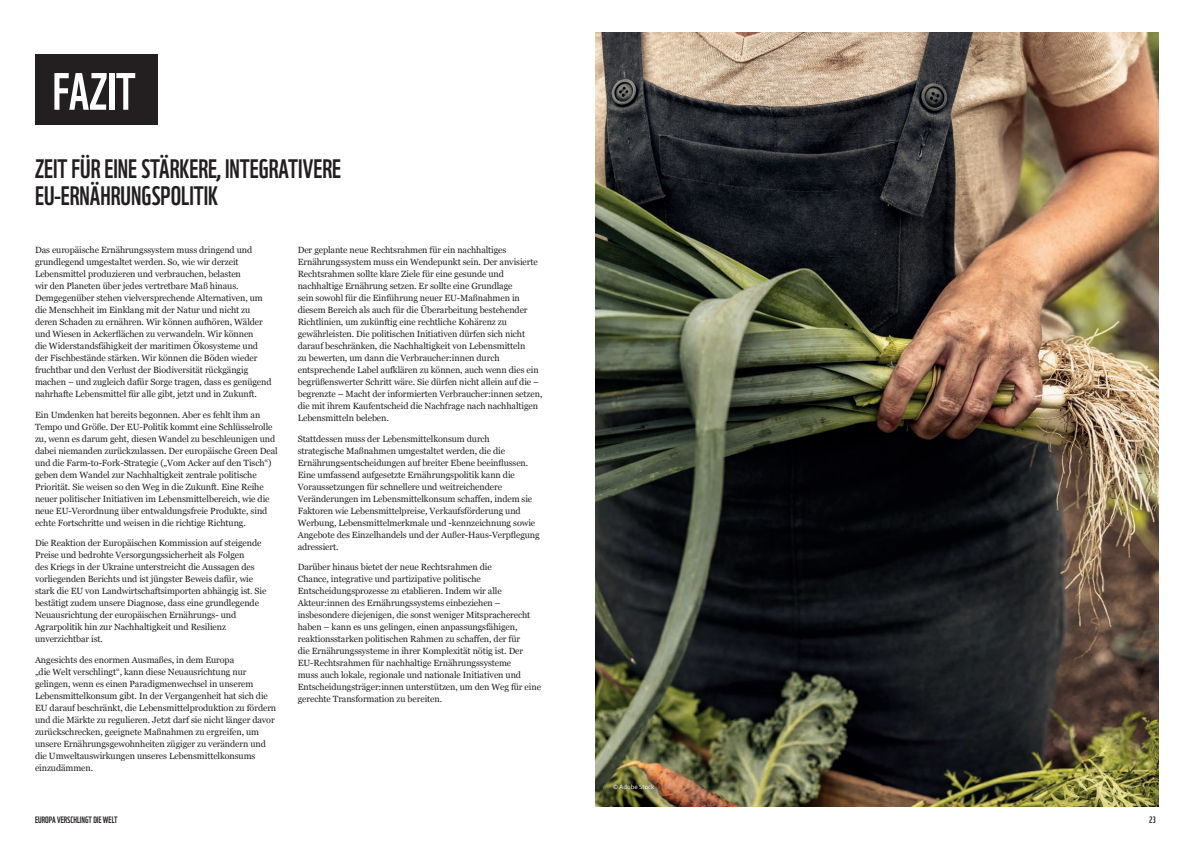
<style>
.page{position:relative;width:1191px;height:842px;background:#fff}
.page>*{position:absolute;margin:0;border:0;box-sizing:border-box;transform-origin:0 0}
.t1{font:51px "WWF";color:#fff}
.t2{font:26px/27px "WWF";color:#231f20}
.t3{font:9px/12px "Georgia";letter-spacing:-.01em;color:#231f20}
.t4{font:9px "WWF";color:#231f20}
.t5{font:6px "Open Sans";color:#fff}
</style>
<div class="page">
<img style="left:595px;top:33px;width:563px;height:774px">
<div style="left:35px;top:54px;width:123px;height:71px;background:#231f20"></div>
<h1 class="t1" style="left:53px;top:52px;width:84px">FAZIT</h1>
<h2 class="t2" style="left:35px;top:152px;width:307px">ZEIT FÜR EINE STÄRKERE, INTEGRATIVERE<br>EU-ERNÄHRUNGSPOLITIK</h2>
<p class="t3" style="left:35px;top:244px;width:238px">Das europäische Ernährungssystem muss dringend und grundlegend umgestaltet werden. So, wie wir derzeit Lebensmittel produzieren und verbrauchen, belasten<br>wir den Planeten über jedes vertretbare Maß hinaus.<br>Demgegenüber stehen vielversprechende Alternativen, um die Menschheit im Einklang mit der Natur und nicht zu deren Schaden zu ernähren. Wir können aufhören, Wälder und Wiesen in Ackerflächen zu verwandeln. Wir können<br>die Widerstandsfähigkeit der maritimen Ökosysteme und der Fischbestände stärken. Wir können die Böden wieder fruchtbar und den Verlust der Biodiversität rückgängig machen – und zugleich dafür Sorge tragen, dass es genügend nahrhafte Lebensmittel für alle gibt, jetzt und in Zukunft.</p>
<p class="t3" style="left:35px;top:408px;width:244px">Ein Umdenken hat bereits begonnen. Aber es fehlt ihm an Tempo und Größe. Der EU-Politik kommt eine Schlüsselrolle zu, wenn es darum geht, diesen Wandel zu beschleunigen und dabei niemanden zurückzulassen. Der europäische Green Deal und die Farm-to-Fork-Strategie („Vom Acker auf den Tisch“) geben dem Wandel zur Nachhaltigkeit zentrale politische Priorität. Sie weisen so den Weg in die Zukunft. Eine Reihe neuer politischer Initiativen im Lebensmittelbereich, wie die neue EU-Verordnung über entwaldungsfreie Produkte, sind echte Fortschritte und weisen in die richtige Richtung.</p>
<p class="t3" style="left:35px;top:537px;width:233px">Die Reaktion der Europäischen Kommission auf steigende Preise und bedrohte Versorgungssicherheit als Folgen<br>des Kriegs in der Ukraine unterstreicht die Aussagen des vorliegenden Berichts und ist jüngster Beweis dafür, wie stark die EU von Landwirtschaftsimporten abhängig ist. Sie bestätigt zudem unsere Diagnose, dass eine grundlegende Neuausrichtung der europäischen Ernährungs- und Agrarpolitik hin zur Nachhaltigkeit und Resilienz unverzichtbar ist.</p>
<p class="t3" style="left:35px;top:653px;width:243px">Angesichts des enormen Ausmaßes, in dem Europa<br>„die Welt verschlingt“, kann diese Neuausrichtung nur gelingen, wenn es einen Paradigmenwechsel in unserem Lebensmittelkonsum gibt. In der Vergangenheit hat sich die EU darauf beschränkt, die Lebensmittelproduktion zu fördern und die Märkte zu regulieren. Jetzt darf sie nicht länger davor zurückschrecken, geeignete Maßnahmen zu ergreifen, um unsere Ernährungsgewohnheiten zügiger zu verändern und die Umweltauswirkungen unseres Lebensmittelkonsums einzudämmen.</p>
<p class="t3" style="left:298px;top:244px;width:246px">Der geplante neue Rechtsrahmen für ein nachhaltiges Ernährungssystem muss ein Wendepunkt sein. Der anvisierte Rechtsrahmen sollte klare Ziele für eine gesunde und nachhaltige Ernährung setzen. Er sollte eine Grundlage<br>sein sowohl für die Einführung neuer EU-Maßnahmen in diesem Bereich als auch für die Überarbeitung bestehender Richtlinien, um zukünftig eine rechtliche Kohärenz zu gewährleisten. Die politischen Initiativen dürfen sich nicht darauf beschränken, die Nachhaltigkeit von Lebensmitteln<br>zu bewerten, um dann die Verbraucher:innen durch entsprechende Label aufklären zu können, auch wenn dies ein begrüßenswerter Schritt wäre. Sie dürfen nicht allein auf die – begrenzte – Macht der informierten Verbraucher:innen setzen, die mit ihrem Kaufentscheid die Nachfrage nach nachhaltigen Lebensmitteln beleben.</p>
<p class="t3" style="left:298px;top:432px;width:243px">Stattdessen muss der Lebensmittelkonsum durch<br>strategische Maßnahmen umgestaltet werden, die die Ernährungsentscheidungen auf breiter Ebene beeinflussen.<br>Eine umfassend aufgesetzte Ernährungspolitik kann die Voraussetzungen für schnellere und weitreichendere Veränderungen im Lebensmittelkonsum schaffen, indem sie Faktoren wie Lebensmittelpreise, Verkaufsförderung und Werbung, Lebensmittelmerkmale und -kennzeichnung sowie Angebote des Einzelhandels und der Außer-Haus-Verpflegung adressiert.</p>
<p class="t3" style="left:298px;top:561px;width:245px">Darüber hinaus bietet der neue Rechtsrahmen die<br>Chance, integrative und partizipative politische Entscheidungsprozesse zu etablieren. Indem wir alle Akteur:innen des Ernährungssystems einbeziehen – insbesondere diejenigen, die sonst weniger Mitspracherecht haben – kann es uns gelingen, einen anpassungsfähigen, reaktionsstarken politischen Rahmen zu schaffen, der für<br>die Ernährungssysteme in ihrer Komplexität nötig ist. Der EU-Rechtsrahmen für nachhaltige Ernährungssysteme<br>muss auch lokale, regionale und nationale Initiativen und Entscheidungsträger:innen unterstützen, um den Weg für eine gerechte Transformation zu bereiten.</p>
<p class="t5" style="left:613px;top:783px;width:43px">© Adobe Stock</p>
<p class="t4" style="left:35px;top:813px;width:84px">EUROPA VERSCHLINGT DIE WELT</p>
<p class="t4" style="left:1149px;top:813px;width:8px">23</p>
</div>
